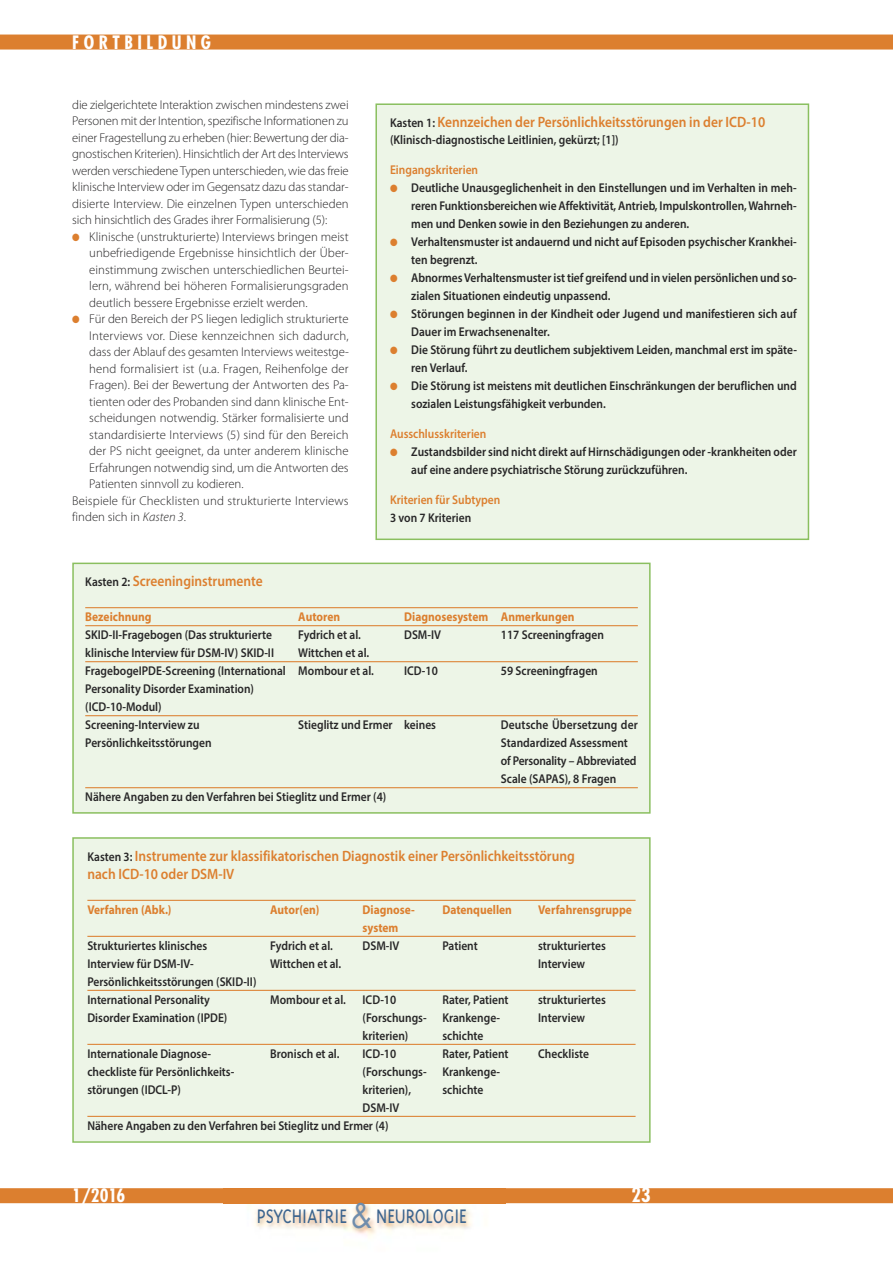
<style>
.page{position:relative;width:893px;height:1263px;background:#fff}
.page>*{position:absolute;margin:0;border:0;box-sizing:border-box;transform-origin:0 0}
.t1{font:300 22.5px "Triplex";color:#3b648e;scale:.88 1}
.t2{font:700 condensed 19.5px "Futura";color:#fff}
.t3{font:700 condensed 18px "Futura";letter-spacing:.25em;color:#fff}
.t4{font:600 15px/18px "Myriad Pro";color:#dc7f2f;scale:.9 1}
.t5{font:600 12.75px/18px "Myriad Pro";color:#272627;scale:.9 1}
.t6{font:300 12.75px/16.5px "Myriad Pro";color:#272627;text-align:justify}
.t7{font:700 12.75px "Myriad Pro";color:#dc7f2f;scale:.9 1}
.t8{font:600 12.75px "Myriad Pro";color:#dc7f2f;scale:.9 1}
.s1{color:#dc7f2f}
.s2{font-style:italic}
.s3{font-size:12.75px;color:#272627}
.s4{font-family:"Futura";font-weight:400;font-size:33px;color:#6f8dac}
</style>
<div class="page">
<div style="left:0;top:35px;width:893px;height:15px;background:#dc7f2f"></div>
<div style="left:0;top:1188px;width:893px;height:15px;background:#dc7f2f"></div>
<img style="left:224px;top:1203px;width:282px;height:34px">
<div style="left:377px;top:105px;width:431px;height:433px;background:#edf5e7"></div>
<div style="left:375px;top:103px;width:434px;height:437px;border:2px solid #8abf5f"></div>
<div style="left:74px;top:564px;width:575px;height:248px;background:#edf5e7"></div>
<div style="left:72px;top:563px;width:579px;height:251px;border:2px solid #8abf5f"></div>
<hr style="left:85px;top:607px;width:553px;height:1px;background:#dc7f2f">
<hr style="left:85px;top:625px;width:553px;height:1px;background:#dc7f2f">
<hr style="left:85px;top:661px;width:553px;height:1px;background:#dc7f2f">
<hr style="left:85px;top:715px;width:553px;height:1px;background:#dc7f2f">
<hr style="left:85px;top:787px;width:553px;height:1px;background:#dc7f2f">
<div style="left:74px;top:839px;width:575px;height:302px;background:#edf5e7"></div>
<div style="left:72px;top:837px;width:579px;height:306px;border:2px solid #8abf5f"></div>
<hr style="left:87px;top:900px;width:549px;height:1px;background:#dc7f2f">
<hr style="left:87px;top:936px;width:549px;height:1px;background:#dc7f2f">
<hr style="left:87px;top:990px;width:549px;height:1px;background:#dc7f2f">
<hr style="left:87px;top:1044px;width:549px;height:1px;background:#dc7f2f">
<hr style="left:87px;top:1116px;width:549px;height:1px;background:#dc7f2f">
<h3 class="t3" style="left:72px;top:34px;width:140px">FORTBILDUNG</h3>
<p class="t6" style="left:72px;top:97px;width:278px">die zielgerichtete Interaktion zwischen mindestens zwei Personen mit der Intention, spezifische Informationen zu einer Fragestellung zu erheben (hier: Bewertung der dia&shy;gnostischen Kriterien). Hinsichtlich der Art des Interviews werden verschiedene Typen unterschieden, wie das freie klinische Interview oder im Gegensatz dazu das standar&shy;disierte Interview. Die einzelnen Typen unterschieden sich hinsichtlich des Grades ihrer Formalisierung (5):</p>
<p class="t6" style="left:89px;top:229px;width:261px;text-indent:-17px"><span class="s1">●</span> Klinische (unstrukturierte) Interviews bringen meist unbefriedigende Ergebnisse hinsichtlich der Über&shy;einstimmung zwischen unterschiedlichen Beurtei&shy;lern, während bei höheren Formalisierungsgraden deutlich bessere Ergebnisse erzielt werden.</p>
<p class="t6" style="left:72px;top:311px;width:278px"><span class="s1">●</span> Für den Bereich der PS liegen lediglich strukturierte</p>
<p class="t6" style="left:89px;top:328px;width:261px">Interviews vor. Diese kennzeichnen sich dadurch,</p>
<p class="t6" style="left:89px;top:344px;width:261px">dass der Ablauf des gesamten Interviews weitestge-</p>
<p class="t6" style="left:89px;top:361px;width:261px">hend formalisiert ist (u.a. Fragen, Reihenfolge der</p>
<p class="t6" style="left:89px;top:377px;width:261px">Fragen). Bei der Bewertung der Antworten des Pa-</p>
<p class="t6" style="left:89px;top:394px;width:261px">tienten oder des Probanden sind dann klinische Ent-</p>
<p class="t6" style="left:89px;top:410px;width:261px">scheidungen notwendig. Stärker formalisierte und</p>
<p class="t6" style="left:89px;top:427px;width:261px">standardisierte Interviews (5) sind für den Bereich</p>
<p class="t6" style="left:89px;top:443px;width:261px">der PS nicht geeignet, da unter anderem klinische</p>
<p class="t6" style="left:89px;top:460px;width:261px">Erfahrungen notwendig sind, um die Antworten des</p>
<p class="t6" style="left:89px;top:476px;width:156px">Patienten sinnvoll zu kodieren.</p>
<p class="t6" style="left:72px;top:493px;width:278px">Beispiele für Checklisten und strukturierte Interviews</p>
<p class="t6" style="left:72px;top:509px;width:115px">finden sich in <span class="s2">Kasten 3</span>.</p>
<p class="t4" style="left:390px;top:114px;width:418px"><span class="s3">Kasten 1:</span> Kennzeichen der Persönlichkeitsstörungen in der ICD-10</p>
<p class="t5" style="left:390px;top:132px;width:256px">(Klinisch-diagnostische Leitlinien, gekürzt; [1])</p>
<p class="t8" style="left:390px;top:165px;width:99px">Eingangskriterien</p>
<p class="t5" style="left:411px;top:180px;width:430px;text-align:justify;text-indent:-21px"><span class="s1">●</span> Deutliche Unausgeglichenheit in den Einstellungen und im Verhalten in meh&shy;reren Funktionsbereichen wie Affektivität, Antrieb, Impulskontrollen,Wahrneh&shy;men und Denken sowie in den Beziehungen zu anderen.</p>
<p class="t5" style="left:411px;top:234px;width:430px;text-indent:-21px"><span class="s1">●</span> Verhaltensmuster ist andauernd und nicht auf Episoden psychischer Krankhei&shy;ten begrenzt.</p>
<p class="t5" style="left:411px;top:270px;width:430px;text-indent:-21px"><span class="s1">●</span> AbnormesVerhaltensmuster ist tief greifend und in vielen persönlichen und so&shy;zialen Situationen eindeutig unpassend.</p>
<p class="t5" style="left:411px;top:306px;width:430px;text-indent:-21px"><span class="s1">●</span> Störungen beginnen in der Kindheit oder Jugend und manifestieren sich auf<br>Dauer im Erwachsenenalter.</p>
<p class="t5" style="left:411px;top:342px;width:430px;text-indent:-21px"><span class="s1">●</span> Die Störung führt zu deutlichem subjektivem Leiden, manchmal erst im späte&shy;ren Verlauf.</p>
<p class="t5" style="left:411px;top:378px;width:430px;text-indent:-21px"><span class="s1">●</span> Die Störung ist meistens mit deutlichen Einschränkungen der beruflichen und sozialen Leistungsfähigkeit verbunden.</p>
<p class="t8" style="left:390px;top:429px;width:109px">Ausschlusskriterien</p>
<p class="t5" style="left:411px;top:444px;width:430px;text-indent:-21px"><span class="s1">●</span> Zustandsbilder sind nicht direkt auf Hirnschädigungen oder -krankheiten oder auf eine andere psychiatrische Störung zurückzuführen.</p>
<p class="t8" style="left:390px;top:495px;width:124px">Kriterien für Subtypen</p>
<p class="t5" style="left:390px;top:510px;width:92px">3 von 7 Kriterien</p>
<p class="t4" style="left:85px;top:573px;width:199px"><span class="s3">Kasten 2:</span> Screeninginstrumente</p>
<p class="t7" style="left:85px;top:612px;width:75px">Bezeichnung</p>
<p class="t7" style="left:298px;top:612px;width:48px">Autoren</p>
<p class="t7" style="left:404px;top:612px;width:191px">Diagnosesystem Anmerkungen</p>
<p class="t5" style="left:85px;top:627px;width:209px">SKID-II-Fragebogen (Das strukturierte</p>
<p class="t5" style="left:298px;top:627px;width:71px">Fydrich et al.</p>
<p class="t5" style="left:404px;top:627px;width:42px">DSM-IV</p>
<p class="t5" style="left:501px;top:627px;width:116px">117 Screeningfragen</p>
<p class="t5" style="left:85px;top:645px;width:211px">klinische Interview für DSM-IV) SKID-II</p>
<p class="t5" style="left:85px;top:645px;width:322px;text-indent:213px">Wittchen et al.<br>FragebogeIPDE-Screening (International Mombour et al.</p>
<p class="t5" style="left:404px;top:663px;width:39px">ICD-10</p>
<p class="t5" style="left:501px;top:663px;width:109px">59 Screeningfragen</p>
<p class="t5" style="left:85px;top:681px;width:189px">Personality Disorder Examination) (ICD-10-Modul)<br>Screening-Interview zu</p>
<p class="t5" style="left:298px;top:717px;width:155px">Stieglitz und Ermer keines</p>
<p class="t5" style="left:501px;top:717px;width:154px">Deutsche Übersetzung der</p>
<p class="t5" style="left:85px;top:735px;width:142px">Persönlichkeitsstörungen</p>
<p class="t5" style="left:501px;top:735px;width:152px">Standardized Assessment of Personality – Abbreviated<br>Scale (SAPAS), 8 Fragen</p>
<p class="t5" style="left:85px;top:789px;width:336px">Nähere Angaben zu den Verfahren bei Stieglitz und Ermer (4)</p>
<p class="t4" style="left:87px;top:848px;width:543px"><span class="s3">Kasten 3:</span> Instrumente zur klassifikatorischen Diagnostik einer Persönlichkeitsstörung nach ICD-10 oder DSM-IV</p>
<p class="t7" style="left:87px;top:904px;width:95px">Verfahren (Abk.)</p>
<p class="t7" style="left:270px;top:904px;width:56px">Autor(en)</p>
<p class="t7" style="left:363px;top:904px;width:60px">Diagnose-</p>
<p class="t7" style="left:442px;top:904px;width:79px">Datenquellen</p>
<p class="t7" style="left:538px;top:904px;width:106px">Verfahrensgruppe</p>
<p class="t7" style="left:363px;top:922px;width:41px">system</p>
<p class="t5" style="left:87px;top:937px;width:135px">Strukturiertes klinisches</p>
<p class="t5" style="left:270px;top:937px;width:71px">Fydrich et al.</p>
<p class="t5" style="left:363px;top:937px;width:42px">DSM-IV</p>
<p class="t5" style="left:442px;top:937px;width:41px">Patient</p>
<p class="t5" style="left:538px;top:937px;width:77px">strukturiertes</p>
<p class="t5" style="left:87px;top:955px;width:120px">Interview für DSM-IV-</p>
<p class="t5" style="left:270px;top:955px;width:80px">Wittchen et al.</p>
<p class="t5" style="left:538px;top:955px;width:54px">Interview</p>
<p class="t5" style="left:87px;top:973px;width:189px">Persönlichkeitsstörungen (SKID-II)<br>International Personality</p>
<p class="t5" style="left:270px;top:991px;width:86px">Mombour et al.</p>
<p class="t5" style="left:363px;top:991px;width:39px">ICD-10</p>
<p class="t5" style="left:442px;top:991px;width:75px">Rater, Patient</p>
<p class="t5" style="left:538px;top:991px;width:77px">strukturiertes</p>
<p class="t5" style="left:87px;top:1009px;width:157px">Disorder Examination (IPDE)</p>
<p class="t5" style="left:363px;top:1009px;width:154px">(Forschungs- Krankenge-</p>
<p class="t5" style="left:538px;top:1009px;width:54px">Interview</p>
<p class="t5" style="left:363px;top:1027px;width:52px">kriterien)</p>
<p class="t5" style="left:442px;top:1027px;width:47px">schichte</p>
<p class="t5" style="left:87px;top:1045px;width:139px">Internationale Diagnose-</p>
<p class="t5" style="left:270px;top:1045px;width:78px">Bronisch et al.</p>
<p class="t5" style="left:363px;top:1045px;width:39px">ICD-10</p>
<p class="t5" style="left:442px;top:1045px;width:75px">Rater, Patient</p>
<p class="t5" style="left:538px;top:1045px;width:58px">Checkliste</p>
<p class="t5" style="left:87px;top:1063px;width:165px">checkliste für Persönlichkeits-</p>
<p class="t5" style="left:363px;top:1063px;width:154px">(Forschungs- Krankenge-</p>
<p class="t5" style="left:87px;top:1081px;width:106px">störungen (IDCL-P)</p>
<p class="t5" style="left:363px;top:1081px;width:55px">kriterien),</p>
<p class="t5" style="left:442px;top:1081px;width:47px">schichte</p>
<p class="t5" style="left:87px;top:1099px;width:348px;text-indent:275px">DSM-IV<br>Nähere Angaben zu den Verfahren bei Stieglitz und Ermer (4)</p>
<h3 class="t3" style="left:72px;top:1187px;width:55px">1/2016</h3>
<h2 class="t2" style="left:631px;top:1186px;width:21px">23</h2>
<h1 class="t1" style="left:257px;top:1202px;width:240px">PSYCHIATRIE <span class="s4">&amp;</span> NEUROLOGIE</h1>
</div>
